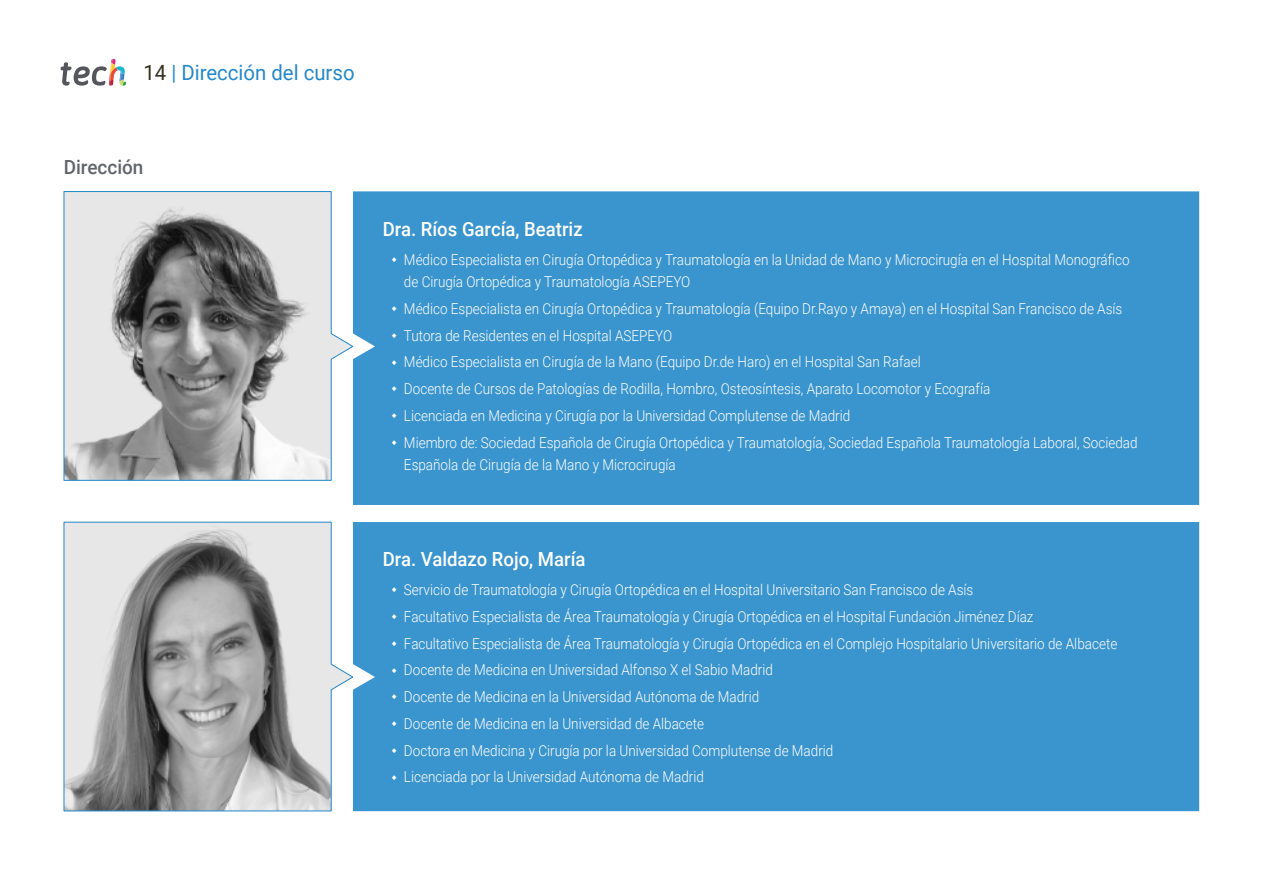
<style>
.page{position:relative;width:1263px;height:893px;background:#fff}
.page>*{position:absolute;margin:0;border:0;box-sizing:border-box;transform-origin:0 0}
.t1{font:21px "Roboto";color:#2488c9}
.t2{font:500 19.5px "Roboto";color:#fff;scale:.95 1}
.t3{font:500 19.5px "Roboto";color:#61646a}
.t4{font:300 15px/26.7px "Roboto";color:#fff;scale:.9 1}
.s1{color:#312e20}
</style>
<div class="page">
<div style="left:353px;top:191px;width:846px;height:314px;background:#3a94ce"></div>
<svg style="left:64px;top:191px;width:289px;height:290px"></svg>
<div style="left:353px;top:522px;width:846px;height:289px;background:#3a94ce"></div>
<svg style="left:64px;top:522px;width:289px;height:289px"></svg>
<svg style="left:61px;top:59px;width:65px;height:27px"></svg>
<svg style="left:392px;top:257px;width:5px;height:5px"></svg>
<svg style="left:392px;top:306px;width:5px;height:5px"></svg>
<svg style="left:392px;top:333px;width:5px;height:5px"></svg>
<svg style="left:392px;top:360px;width:5px;height:5px"></svg>
<svg style="left:392px;top:386px;width:5px;height:5px"></svg>
<svg style="left:392px;top:413px;width:5px;height:5px"></svg>
<svg style="left:392px;top:440px;width:5px;height:5px"></svg>
<svg style="left:392px;top:587px;width:5px;height:5px"></svg>
<svg style="left:392px;top:614px;width:5px;height:5px"></svg>
<svg style="left:392px;top:641px;width:5px;height:5px"></svg>
<svg style="left:392px;top:668px;width:5px;height:5px"></svg>
<svg style="left:392px;top:694px;width:5px;height:5px"></svg>
<svg style="left:392px;top:721px;width:5px;height:5px"></svg>
<svg style="left:392px;top:748px;width:5px;height:5px"></svg>
<svg style="left:392px;top:775px;width:5px;height:5px"></svg>
<h1 class="t1" style="left:144px;top:57px;width:213px"><span class="s1">14</span> | Dirección del curso</h1>
<h2 class="t3" style="left:64px;top:154px;width:81px">Dirección</h2>
<h2 class="t2" style="left:383px;top:215px;width:212px">Dra. Ríos García, Beatriz</h2>
<p class="t4" style="left:404px;top:247px;width:808px;line-height:22.5px">Médico Especialista en Cirugía Ortopédica y Traumatología en la Unidad de Mano y Microcirugía en el Hospital Monográfico de Cirugía Ortopédica y Traumatología ASEPEYO</p>
<p class="t4" style="left:404px;top:295px;width:817px">Médico Especialista en Cirugía Ortopédica y Traumatología (Equipo Dr.Rayo y Amaya) en el Hospital San Francisco de Asís Tutora de Residentes en el Hospital ASEPEYO<br>Médico Especialista en Cirugía de la Mano (Equipo Dr.de Haro) en el Hospital San Rafael<br>Docente de Cursos de Patologías de Rodilla, Hombro, Osteosíntesis, Aparato Locomotor y Ecografía<br>Licenciada en Medicina y Cirugía por la Universidad Complutense de Madrid<br>Miembro de: Sociedad Española de Cirugía Ortopédica y Traumatología, Sociedad Española Traumatología Laboral, Sociedad</p>
<p class="t4" style="left:404px;top:451px;width:303px">Española de Cirugía de la Mano y Microcirugía</p>
<h2 class="t2" style="left:383px;top:546px;width:215px">Dra. Valdazo Rojo, María</h2>
<p class="t4" style="left:404px;top:576px;width:794px">Servicio de Traumatología y Cirugía Ortopédica en el Hospital Universitario San Francisco de Asís<br>Facultativo Especialista de Área Traumatología y Cirugía Ortopédica en el Hospital Fundación Jiménez Díaz<br>Facultativo Especialista de Área Traumatología y Cirugía Ortopédica en el Complejo Hospitalario Universitario de Albacete Docente de Medicina en Universidad Alfonso X el Sabio Madrid<br>Docente de Medicina en la Universidad Autónoma de Madrid<br>Docente de Medicina en la Universidad de Albacete<br>Doctora en Medicina y Cirugía por la Universidad Complutense de Madrid<br>Licenciada por la Universidad Autónoma de Madrid</p>
</div>
